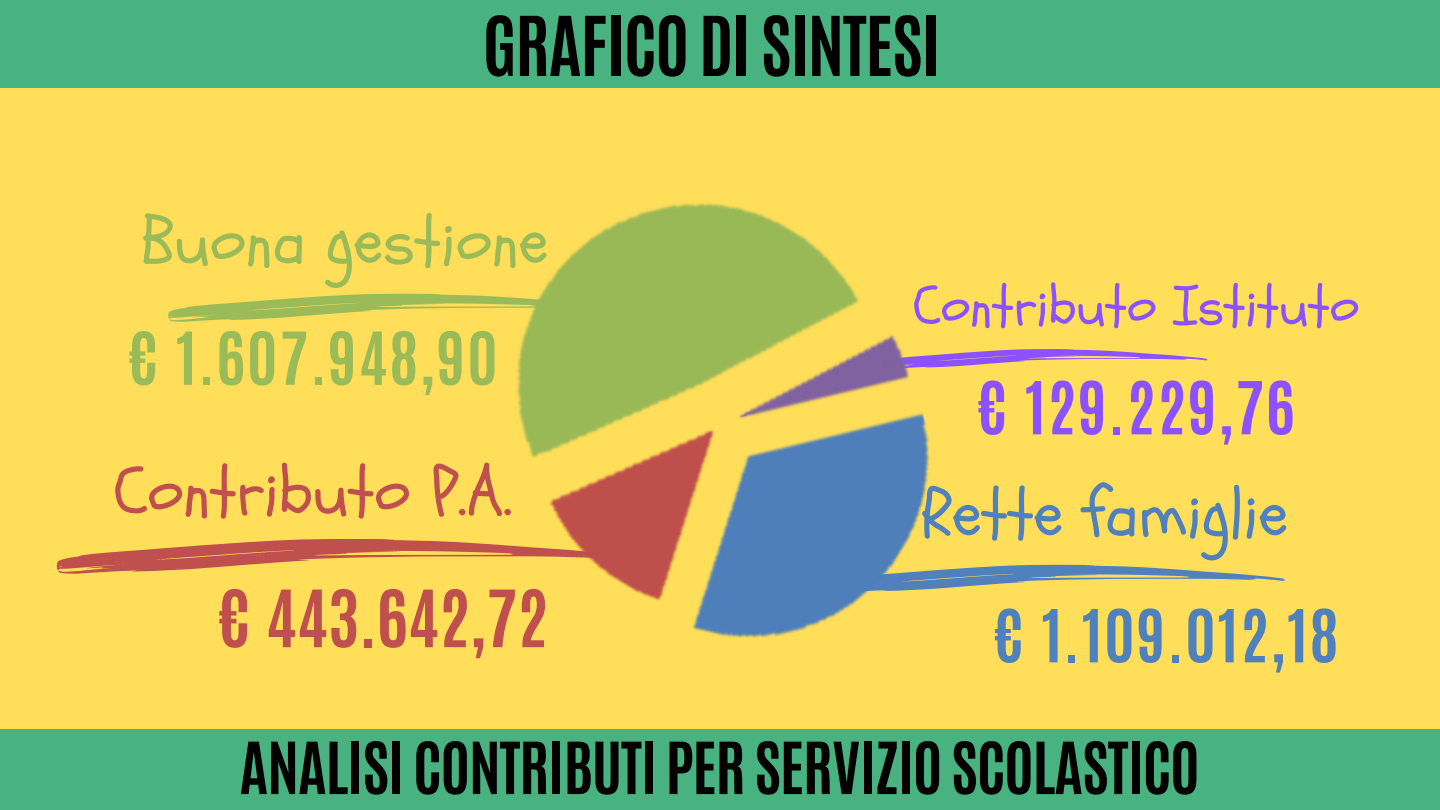
<style>
.page{position:relative;width:1440px;height:810px;background:#ffde59}
.page>*{position:absolute;margin:0;border:0;box-sizing:border-box;transform-origin:0 0}
.t1{font:700 70px "Antonio";letter-spacing:-.02em;color:#000}
.t2{font:67px "Schoolbell";color:#c0504d}
.t3{font:67px "Schoolbell";color:#9bbb59}
.t4{font:67px "Schoolbell";color:#5081bd}
.t5{font:700 67px "Antonio";color:#c0504d}
.t6{font:700 62px "Antonio";letter-spacing:.03em;color:#9bbb59}
.t7{font:700 62px "Antonio";letter-spacing:.03em;color:#5081bd}
.t8{font:700 62px "Antonio";letter-spacing:.03em;color:#8c52ff}
.t9{font:700 61px "Antonio";letter-spacing:-.02em;color:#000}
.t10{font:55px "Schoolbell";color:#8c52ff}
</style>
<div class="page">
<div style="left:0;top:729px;width:1440px;height:81px;background:#48b281"></div>
<svg style="left:993px;top:349px;width:215px;height:15px"></svg>
<svg style="left:168px;top:294px;width:284px;height:28px"></svg>
<svg style="left:993px;top:565px;width:292px;height:20px"></svg>
<svg style="left:56px;top:539px;width:396px;height:35px"></svg>
<div style="left:0;top:0;width:1440px;height:88px;background:#48b281"></div>
<img style="left:452px;top:203px;width:541px;height:435px">
<p class="t1" style="left:483px;top:-4px;width:459px">GRAFICO DI SINTESI</p>
<p class="t3" style="left:141px;top:197px;width:409px">Buona gestione</p>
<h5 class="t6" style="left:129px;top:314px;width:371px">€ 1.607.948,90</h5>
<p class="t2" style="left:114px;top:447px;width:400px">Contributo P.A.</p>
<h3 class="t5" style="left:219px;top:571px;width:331px">€ 443.642,72</h3>
<h3 class="t10" style="left:913px;top:270px;width:447px">Contributo Istituto</h3>
<h3 class="t8" style="left:978px;top:364px;width:318px">€ 129.229,76</h3>
<p class="t4" style="left:922px;top:469px;width:368px">Rette famiglie</p>
<h5 class="t7" style="left:994px;top:591px;width:346px">€ 1.109.012,18</h5>
<p class="t9" style="left:239px;top:724px;width:962px">ANALISI CONTRIBUTI PER SERVIZIO SCOLASTICO</p>
</div>
